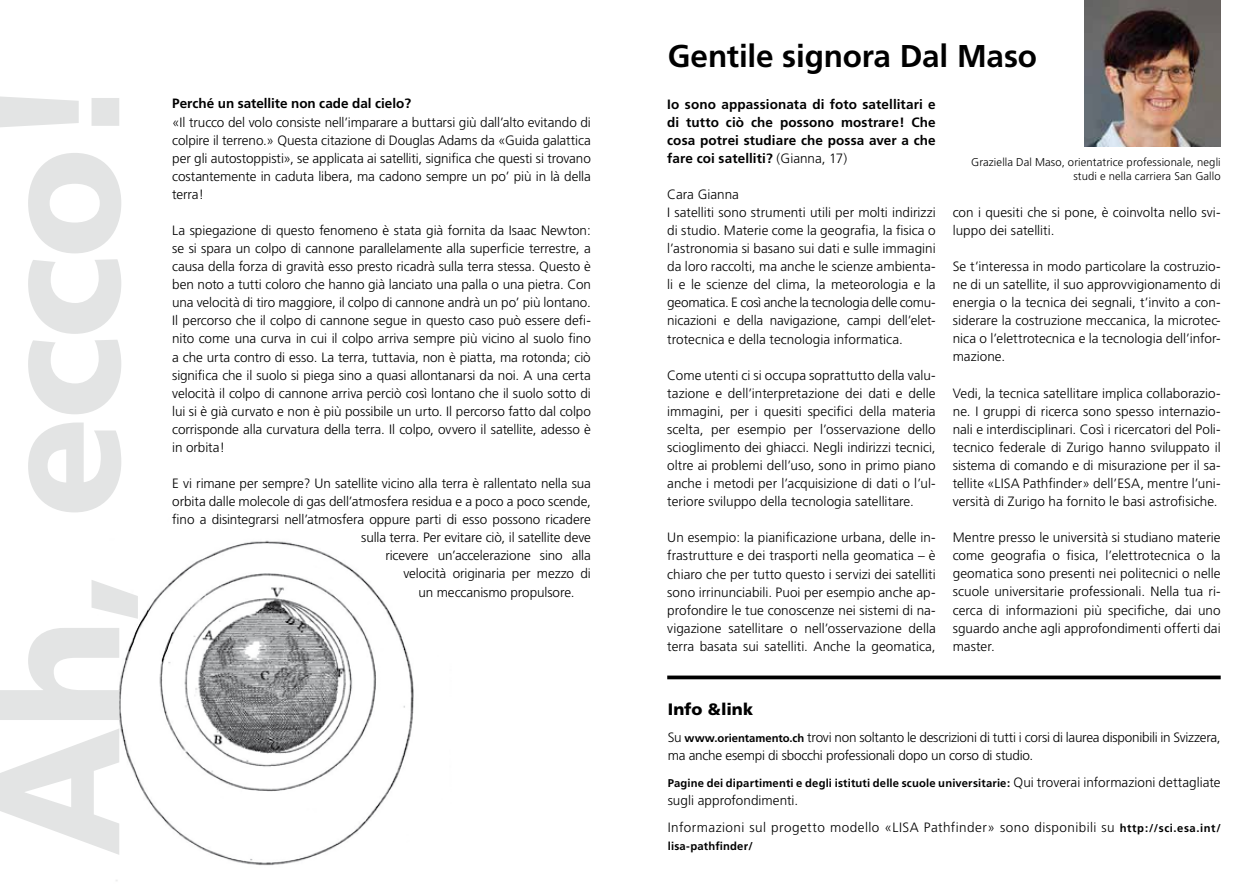
<style>
.page{position:relative;width:1259px;height:893px;background:#fff}
.page>*{position:absolute;margin:0;border:0;box-sizing:border-box;transform-origin:0 0}
.t1{font:900 171px "Frutiger CE";letter-spacing:-.015em;color:#e3e4e4}
.t2{font:700 31.5px "Frutiger CE";letter-spacing:-.005em;color:#000}
.t3{font:900 16.5px "Frutiger CE";color:#000}
.t4{font:300 13.5px/18.1px "Frutiger CE";letter-spacing:-.005em;color:#000;text-align:justify}
.t5{font:700 13.5px/18.1px "Frutiger CE";letter-spacing:.01em;color:#000;text-align:justify}
.t6{font:300 13.5px/27px "Frutiger CE";letter-spacing:.03em;color:#000}
.t7{font:700 13.5px "Frutiger";color:#000}
.t8{font:700 11.25px "Frutiger";letter-spacing:.015em;color:#000}
.t9{font:300 11.25px/13.5px "Frutiger CE";letter-spacing:.01em;color:#000;text-align:right}
.t10{font:700 11.25px "Frutiger CE";letter-spacing:.015em;color:#000}
.s1{font-weight:300}
.s2{font-family:"Frutiger";font-weight:700;font-size:11.25px}
.s3{font-family:"Frutiger CE";font-weight:300;font-size:13.5px}
.s4{font-weight:700;font-size:11.25px}
</style>
<div class="page">
<img style="left:116px;top:540px;width:298px;height:341px">
<svg style="left:161px;top:631px;width:13px;height:32px"></svg>
<svg style="left:128px;top:609px;width:22px;height:43px"></svg>
<hr style="left:667px;top:676px;width:553px;height:3px;background:#000">
<img style="left:1084px;top:0;width:136px;height:147px">
<h1 class="t1" style="left:-43px;top:856px;width:783px;rotate:-90deg">Ah, ecco!</h1>
<p class="t7" style="left:172px;top:96px;width:240px">Perché un satellite non cade dal cielo?</p>
<p class="t4" style="left:172px;top:113px;width:420px">«Il trucco del volo consiste nell’imparare a buttarsi giù dall’alto evitando di colpire il terreno.» Questa citazione di Douglas Adams da «Guida galattica per gli autostoppisti», se applicata ai satelliti, significa che questi si trovano costantemente in caduta libera, ma cadono sempre un po’ più in là della terra!</p>
<p class="t4" style="left:172px;top:221px;width:420px">La spiegazione di questo fenomeno è stata già fornita da Isaac Newton: se si spara un colpo di cannone parallelamente alla superficie terrestre, a causa della forza di gravità esso presto ricadrà sulla terra stessa. Questo è ben noto a tutti coloro che hanno già lanciato una palla o una pietra. Con una velocità di tiro maggiore, il colpo di cannone andrà un po’ più lontano.<br>Il percorso che il colpo di cannone segue in questo caso può essere defi&shy;nito come una curva in cui il colpo arriva sempre più vicino al suolo fino a che urta contro di esso. La terra, tuttavia, non è piatta, ma rotonda; ciò significa che il suolo si piega sino a quasi allontanarsi da noi. A una certa velocità il colpo di cannone arriva perciò così lontano che il suolo sotto di lui si è già curvato e non è più possibile un urto. Il percorso fatto dal colpo corrisponde alla curvatura della terra. Il colpo, ovvero il satellite, adesso è in orbita!</p>
<p class="t4" style="left:172px;top:474px;width:420px">E vi rimane per sempre? Un satellite vicino alla terra è rallentato nella sua</p>
<p class="t4" style="left:172px;top:492px;width:420px">orbita dalle molecole di gas dell’atmosfera residua e a poco a poco scende,</p>
<p class="t4" style="left:172px;top:510px;width:420px">fino a disintegrarsi nell’atmosfera oppure parti di esso possono ricadere</p>
<p class="t4" style="left:361px;top:528px;width:231px">sulla terra. Per evitare ciò, il satellite deve</p>
<p class="t4" style="left:385px;top:546px;width:207px">ricevere un’accelerazione sino alla</p>
<p class="t4" style="left:403px;top:564px;width:189px">velocità originaria per mezzo di</p>
<p class="t4" style="left:418px;top:583px;width:158px">un meccanismo propulsore.</p>
<h2 class="t2" style="left:668px;top:37px;width:371px">Gentile signora Dal Maso</h2>
<p class="t5" style="left:667px;top:95px;width:270px">Io sono appassionata di foto satellitari e di tutto ciò che possono mostrare! Che cosa potrei studiare che possa aver a che fare coi satelliti? <span class="s1">(Gianna, 17)</span></p>
<p class="t4" style="left:667px;top:185px;width:270px;text-align:left">Cara Gianna<br>I satelliti sono strumenti utili per molti indirizzi di studio. Materie come la geografia, la fisica o l’astronomia si basano sui dati e sulle immagini da loro raccolti, ma anche le scienze ambienta&shy;li e le scienze del clima, la meteorologia e la geomatica. E così anche la tecnologia delle comu&shy;nicazioni e della navigazione, campi dell’elet&shy;trotecnica e della tecnologia informatica.</p>
<p class="t4" style="left:667px;top:366px;width:270px">Come utenti ci si occupa soprattutto della valu&shy;tazione e dell’interpretazione dei dati e delle immagini, per i quesiti specifici della materia scelta, per esempio per l’osservazione dello scioglimento dei ghiacci. Negli indirizzi tecnici, oltre ai problemi dell’uso, sono in primo piano anche i metodi per l’acquisizione di dati o l’ul&shy;teriore sviluppo della tecnologia satellitare.</p>
<p class="t4" style="left:667px;top:528px;width:270px">Un esempio: la pianificazione urbana, delle in&shy;frastrutture e dei trasporti nella geomatica – è chiaro che per tutto questo i servizi dei satelliti sono irrinunciabili. Puoi per esempio anche ap&shy;profondire le tue conoscenze nei sistemi di na&shy;vigazione satellitare o nell’osservazione della terra basata sui satelliti. Anche la geomatica,</p>
<p class="t9" style="left:971px;top:156px;width:251px">Graziella Dal Maso, orientatrice professionale, negli studi e nella carriera San Gallo</p>
<p class="t4" style="left:952px;top:203px;width:269px">con i quesiti che si pone, è coinvolta nello svi&shy;luppo dei satelliti.</p>
<p class="t4" style="left:952px;top:257px;width:269px">Se t’interessa in modo particolare la costruzio&shy;ne di un satellite, il suo approvvigionamento di energia o la tecnica dei segnali, t’invito a con&shy;siderare la costruzione meccanica, la microtec&shy;nica o l’elettrotecnica e la tecnologia dell’infor&shy;mazione.</p>
<p class="t4" style="left:952px;top:384px;width:269px">Vedi, la tecnica satellitare implica collaborazio&shy;ne. I gruppi di ricerca sono spesso internazio&shy;nali e interdisciplinari. Così i ricercatori del Poli&shy;tecnico federale di Zurigo hanno sviluppato il sistema di comando e di misurazione per il sa&shy;tellite «LISA Pathfinder» dell’ESA, mentre l’uni&shy;versità di Zurigo ha fornito le basi astrofisiche.</p>
<p class="t4" style="left:952px;top:528px;width:269px">Mentre presso le università si studiano materie come geografia o fisica, l’elettrotecnica o la geomatica sono presenti nei politecnici o nelle scuole universitarie professionali. Nella tua ri&shy;cerca di informazioni più specifiche, dai uno sguardo anche agli approfondimenti offerti dai master.</p>
<p class="t3" style="left:668px;top:699px;width:87px">Info &amp;link</p>
<p class="t4" style="left:668px;top:728px;width:554px">Su <span class="s2">www.orientamento.ch</span> trovi non soltanto le descrizioni di tutti i corsi di laurea disponibili in Svizzera, ma anche esempi di sbocchi professionali dopo un corso di studio.</p>
<p class="t8" style="left:668px;top:777px;width:554px">Pagine dei dipartimenti e degli istituti delle scuole universitarie: <span class="s3">Qui troverai informazioni dettagliate</span></p>
<p class="t6" style="left:668px;top:787px;width:554px">sugli approfondimenti.<br>Informazioni sul progetto modello «LISA Pathfinder» sono disponibili su <span class="s4">http://sci.esa.int/</span></p>
<p class="t10" style="left:668px;top:839px;width:86px">lisa-pathfinder/</p>
</div>
